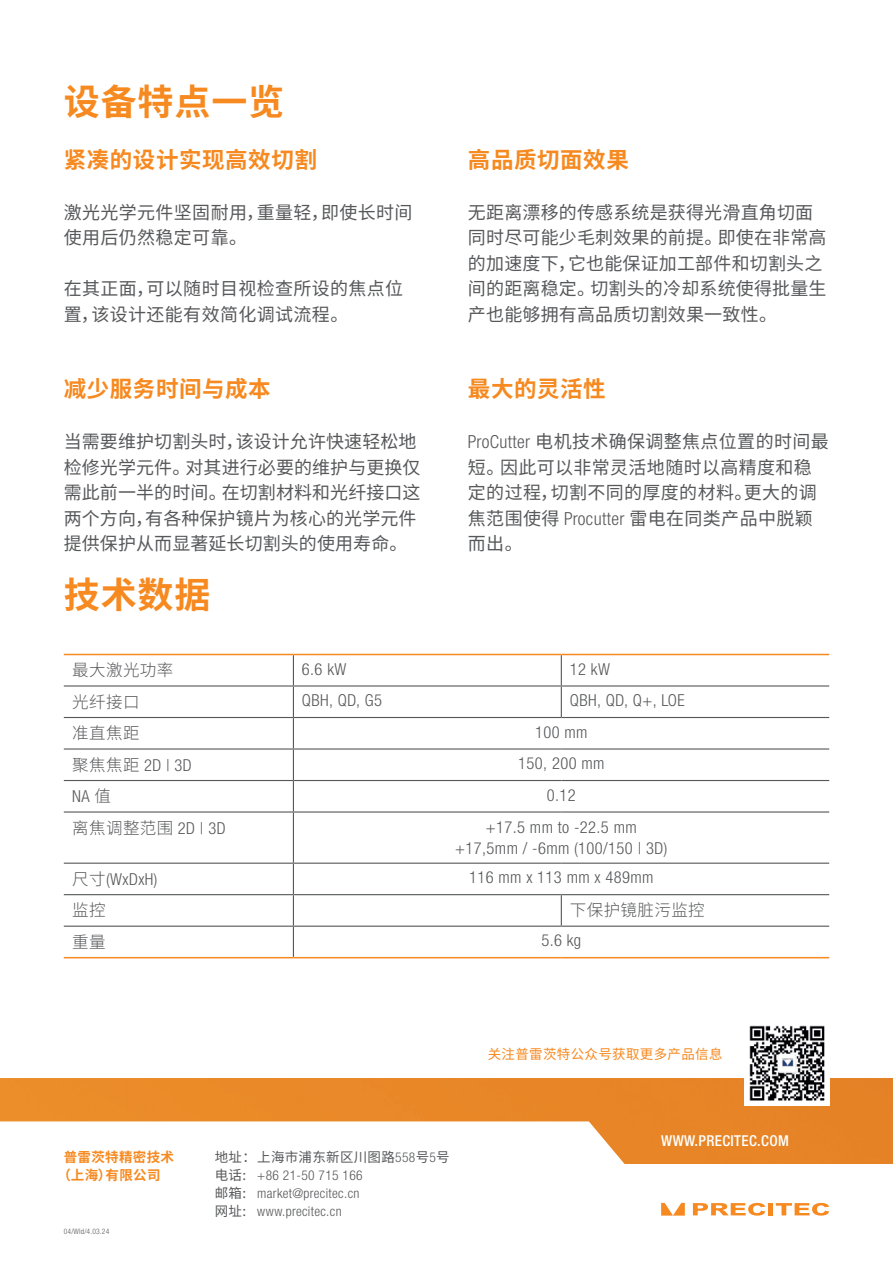
<style>
.page{position:relative;width:893px;height:1263px;background:#fff}
.page>*{position:absolute;margin:0;border:0;box-sizing:border-box;transform-origin:0 0}
.Fließtext_LC_11pt_100K{font:700 36px "Source Han Sans CN";letter-spacing:.025em;color:#f6891f}
.Fließtext_LC_11pt_100K-2{font:700 22.5px "Source Han Sans CN";letter-spacing:.025em;color:#f6891f}
.Fließtext_reg_12pt_100K_CN{font:18px/25.5px "Source Han Sans CN";letter-spacing:.01em;color:#57585a}
.Fließtext_LC_11pt_100K-3{font:300 condensed 16.5px "Helvetica Neue LTW1 G";letter-spacing:.025em;color:#57585a}
.Fließtext_LC_11pt_100K-4{font:300 16.5px "Source Han Sans CN";letter-spacing:.025em;color:#57585a}
.Fließtext_LC_11pt_100K-5{font:500 condensed 15px "Helvetica Neue LTW1 G";letter-spacing:.025em;color:#fff}
.Fließtext{font:300 condensed 13.5px/18px "Helvetica Neue LTW1 G";letter-spacing:.025em;color:#57585a}
.Fließtext_LC_11pt_100K-6{font:13.5px "Source Han Sans CN";letter-spacing:.025em;color:#f6891f}
.Fließtext-2{font:700 13.5px "Source Han Sans CN";letter-spacing:.025em;color:#f6891f}
.t1{font:300 condensed 7.5px "Helvetica Neue LTW1 G";letter-spacing:.025em;color:#57585a}
.s1{font-family:"Helvetica Neue LTW1 G";font-weight:300;font-stretch:condensed}
.s2{font-family:"Source Han Sans CN";font-stretch:normal}
.s3{font-family:"Helvetica Neue LTW1 G";font-stretch:condensed}
.s4{font-family:"Source Han Sans CN";font-weight:400;font-stretch:normal}
</style>
<div class="page">
<div style="left:0;top:1078px;width:893px;height:85px;background:#e88527"></div>
<svg style="left:0;top:1121px;width:628px;height:43px"></svg>
<img style="left:744px;top:1025px;width:85px;height:81px">
<svg style="left:64px;top:655px;width:765px;height:302px"></svg>
<hr style="left:64px;top:654px;width:229px;height:1px;background:#f6891f">
<hr style="left:293px;top:654px;width:268px;height:1px;background:#f6891f">
<hr style="left:561px;top:654px;width:268px;height:1px;background:#f6891f">
<hr style="left:293px;top:655px;width:1px;height:30px;background:#57585a">
<hr style="left:64px;top:685px;width:229px;height:1px;background:#57585a">
<hr style="left:293px;top:685px;width:268px;height:1px;background:#57585a">
<hr style="left:293px;top:718px;width:1px;height:30px;background:#57585a">
<hr style="left:293px;top:749px;width:1px;height:31px;background:#57585a">
<hr style="left:293px;top:781px;width:1px;height:30px;background:#57585a">
<hr style="left:293px;top:812px;width:1px;height:50px;background:#57585a">
<hr style="left:293px;top:864px;width:1px;height:30px;background:#57585a">
<hr style="left:293px;top:895px;width:1px;height:30px;background:#57585a">
<hr style="left:293px;top:927px;width:1px;height:30px;background:#57585a">
<hr style="left:293px;top:686px;width:1px;height:31px;background:#57585a">
<hr style="left:561px;top:685px;width:268px;height:1px;background:#57585a">
<hr style="left:64px;top:748px;width:229px;height:1px;background:#57585a">
<hr style="left:64px;top:780px;width:229px;height:1px;background:#57585a">
<hr style="left:64px;top:811px;width:229px;height:1px;background:#57585a">
<hr style="left:64px;top:862px;width:229px;height:2px;background:#57585a">
<hr style="left:293px;top:748px;width:268px;height:1px;background:#57585a">
<hr style="left:561px;top:748px;width:268px;height:1px;background:#57585a">
<hr style="left:293px;top:780px;width:268px;height:1px;background:#57585a">
<hr style="left:561px;top:780px;width:268px;height:1px;background:#57585a">
<hr style="left:293px;top:811px;width:268px;height:1px;background:#57585a">
<hr style="left:561px;top:811px;width:268px;height:1px;background:#57585a">
<hr style="left:293px;top:862px;width:268px;height:2px;background:#57585a">
<hr style="left:561px;top:862px;width:268px;height:2px;background:#57585a">
<hr style="left:64px;top:894px;width:229px;height:1px;background:#57585a">
<hr style="left:64px;top:925px;width:229px;height:2px;background:#57585a">
<hr style="left:293px;top:894px;width:268px;height:1px;background:#57585a">
<hr style="left:561px;top:894px;width:268px;height:1px;background:#57585a">
<hr style="left:293px;top:925px;width:268px;height:2px;background:#57585a">
<hr style="left:561px;top:925px;width:268px;height:2px;background:#57585a">
<hr style="left:561px;top:655px;width:1px;height:30px;background:#57585a">
<hr style="left:561px;top:686px;width:1px;height:31px;background:#57585a">
<hr style="left:561px;top:895px;width:1px;height:30px;background:#57585a">
<hr style="left:64px;top:957px;width:229px;height:1px;background:#f6891f">
<hr style="left:293px;top:957px;width:268px;height:1px;background:#f6891f">
<hr style="left:561px;top:957px;width:268px;height:1px;background:#f6891f">
<hr style="left:64px;top:717px;width:229px;height:1px;background:#57585a">
<hr style="left:293px;top:717px;width:268px;height:1px;background:#57585a">
<hr style="left:561px;top:717px;width:268px;height:1px;background:#57585a">
<svg style="left:661px;top:1203px;width:24px;height:12px"></svg>
<svg style="left:693px;top:1203px;width:72px;height:12px"></svg>
<div style="left:768px;top:1203px;width:5px;height:12px;background:#f6891f"></div>
<svg style="left:776px;top:1203px;width:53px;height:12px"></svg>
<p class="Fließtext_LC_11pt_100K" style="left:64px;top:81px;width:222px">设备特点一览</p>
<p class="Fließtext_LC_11pt_100K-2" style="left:64px;top:147px;width:255px">紧凑的设计实现高效切割</p>
<p class="Fließtext_reg_12pt_100K_CN" style="left:64px;top:200px;width:350px">激光光学元件坚固耐用，重量轻，即使长时间使用后仍然稳定可靠。</p>
<p class="Fließtext_reg_12pt_100K_CN" style="left:64px;top:276px;width:341px">在其正面，可以随时目视检查所设的焦点位置，该设计还能有效简化调试流程。</p>
<p class="Fließtext_LC_11pt_100K-2" style="left:64px;top:376px;width:209px">减少服务时间与成本</p>
<p class="Fließtext_reg_12pt_100K_CN" style="left:64px;top:429px;width:358px">当需要维护切割头时，该设计允许快速轻松地检修光学元件。对其进行必要的维护与更换仅需此前一半的时间。在切割材料和光纤接口这两个方向，有各种保护镜片为核心的光学元件提供保护从而显著延长切割头的使用寿命。</p>
<p class="Fließtext_LC_11pt_100K" style="left:64px;top:575px;width:148px">技术数据</p>
<p class="Fließtext_LC_11pt_100K-2" style="left:468px;top:147px;width:162px">高品质切面效果</p>
<p class="Fließtext_reg_12pt_100K_CN" style="left:468px;top:200px;width:360px">无距离漂移的传感系统是获得光滑直角切面同时尽可能少毛刺效果的前提。即使在非常高的加速度下，它也能保证加工部件和切割头之间的距离稳定。切割头的冷却系统使得批量生产也能够拥有高品质切割效果一致性。</p>
<p class="Fließtext_LC_11pt_100K-2" style="left:468px;top:376px;width:139px">最大的灵活性</p>
<p class="Fließtext_reg_12pt_100K_CN" style="left:468px;top:429px;width:362px"><span class="s1">ProCutter</span> 电机技术确保调整焦点位置的时间最短。因此可以非常灵活地随时以高精度和稳定的过程，切割不同的厚度的材料。更大的调焦范围使得 <span class="s1">Procutter</span> 雷电在同类产品中脱颖而出。</p>
<p class="Fließtext_LC_11pt_100K-4" style="left:72px;top:661px;width:103px">最大激光功率</p>
<p class="Fließtext_LC_11pt_100K-3" style="left:302px;top:659px;width:46px">6.6 kW</p>
<p class="Fließtext_LC_11pt_100K-3" style="left:570px;top:659px;width:42px">12 kW</p>
<p class="Fließtext_LC_11pt_100K-4" style="left:72px;top:692px;width:69px">光纤接口</p>
<p class="Fließtext_LC_11pt_100K-3" style="left:302px;top:691px;width:82px">QBH, QD, G5</p>
<p class="Fließtext_LC_11pt_100K-3" style="left:570px;top:691px;width:117px">QBH, QD, Q+, LOE</p>
<p class="Fließtext_LC_11pt_100K-4" style="left:72px;top:724px;width:69px">准直焦距</p>
<p class="Fließtext_LC_11pt_100K-3" style="left:535px;top:722px;width:54px">100 mm</p>
<p class="Fließtext_LC_11pt_100K-3" style="left:72px;top:755px;width:121px"><span class="s2">聚焦焦距</span> 2D | 3D</p>
<p class="Fließtext_LC_11pt_100K-3" style="left:518px;top:754px;width:88px">150, 200 mm</p>
<p class="Fließtext_LC_11pt_100K-3" style="left:72px;top:787px;width:40px">NA <span class="s2">值</span></p>
<p class="Fließtext_LC_11pt_100K-3" style="left:547px;top:785px;width:30px">0.12</p>
<p class="Fließtext_LC_11pt_100K-4" style="left:72px;top:818px;width:155px">离焦调整范围 <span class="s3">2D | 3D</span></p>
<p class="Fließtext_LC_11pt_100K-3" style="left:486px;top:817px;width:152px">+17.5 mm to -22.5 mm</p>
<p class="Fließtext_LC_11pt_100K-3" style="left:455px;top:838px;width:214px">+17,5mm / -6mm (100/150 | 3D)</p>
<p class="Fließtext_LC_11pt_100K-3" style="left:72px;top:869px;width:87px"><span class="s2">尺寸</span>(WxDxH)</p>
<p class="Fließtext_LC_11pt_100K-3" style="left:469px;top:868px;width:186px">116 mm x 113 mm x 489mm</p>
<p class="Fließtext_LC_11pt_100K-4" style="left:72px;top:901px;width:35px">监控</p>
<p class="Fließtext_LC_11pt_100K-4" style="left:570px;top:901px;width:136px">下保护镜脏污监控</p>
<p class="Fließtext_LC_11pt_100K-4" style="left:72px;top:932px;width:35px">重量</p>
<p class="Fließtext_LC_11pt_100K-3" style="left:541px;top:931px;width:41px">5.6 kg</p>
<p class="Fließtext_LC_11pt_100K-6" style="left:488px;top:1047px;width:236px">关注普雷茨特公众号获取更多产品信息</p>
<p class="Fließtext-2" style="left:64px;top:1149px;width:112px">普雷茨特精密技术</p>
<p class="Fließtext-2" style="left:58px;top:1167px;width:105px">（上海）有限公司</p>
<p class="t1" style="left:64px;top:1227px;width:47px">04/Wld/4.03.24</p>
<p class="Fließtext" style="left:215px;top:1148px;width:237px"><span class="s4">地址：上海市浦东新区川图路</span>558<span class="s4">号</span>5<span class="s4">号电话:</span> +86 21-50 715 166<br><span class="s4">邮箱:</span> market@precitec.cn</p>
<p class="Fließtext" style="left:215px;top:1202px;width:128px"><span class="s4">网址:</span> www.precitec.cn</p>
<p class="Fließtext_LC_11pt_100K-5" style="left:661px;top:1131px;width:129px">WWW.PRECITEC.COM</p>
</div>
